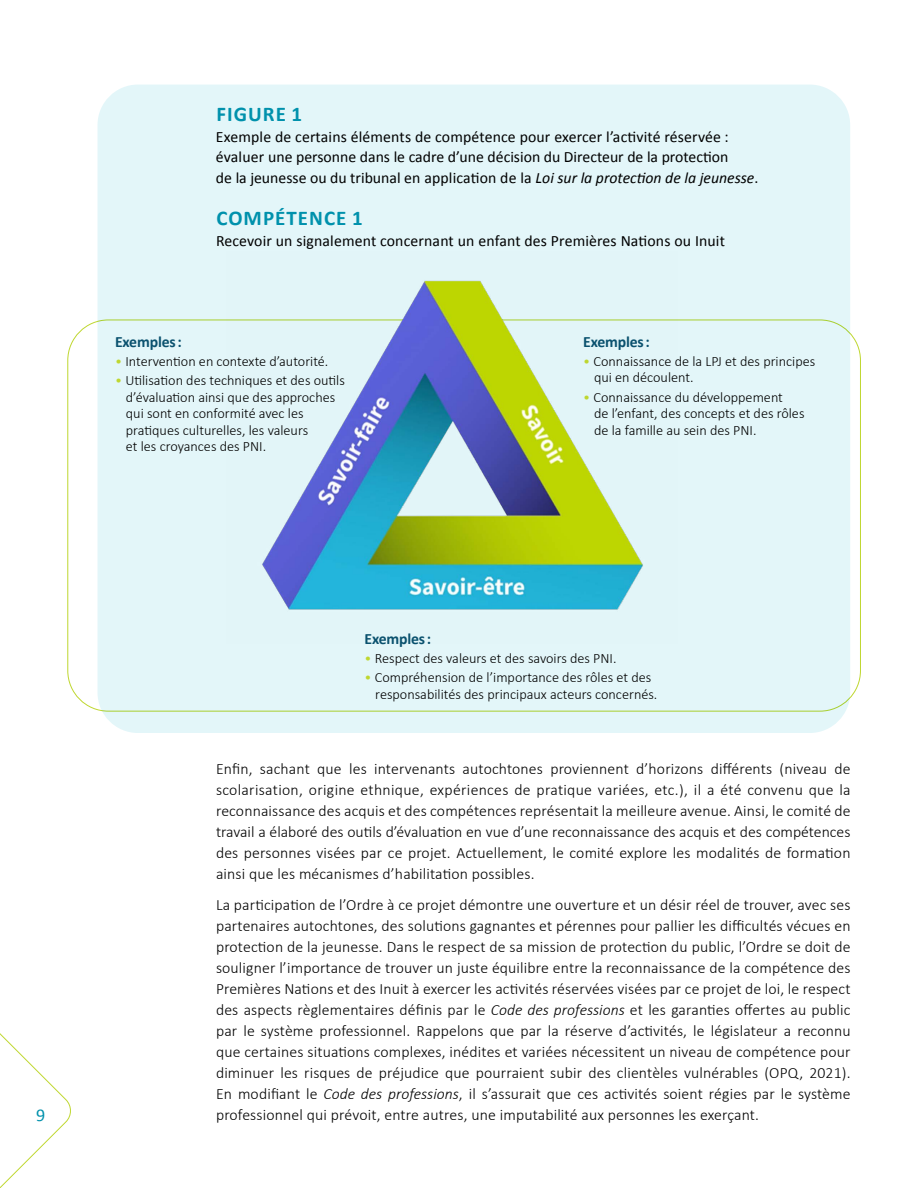
<style>
.page{position:relative;width:918px;height:1188px;background:#fff}
.page>*{position:absolute;margin:0;border:0;box-sizing:border-box;transform-origin:0 0}
.t1{font:700 21px "Calibri";letter-spacing:.05em;color:#0091ac}
.t2{font:18px "Calibri";color:#0091ac}
.t3{font:300 15.75px/21px "Calibri";letter-spacing:.01em;color:#000;text-align:justify}
.t4{font:15.75px/21px "Calibri";letter-spacing:.01em;color:#000}
.t5{font:700 15.75px "Calibri";letter-spacing:-.01em;color:#0b526f}
.t6{font:300 14.25px/16.5px "Calibri";color:#000}
.s1{font-style:italic}
.s2{color:#bfd730}
</style>
<div class="page">
<svg style="left:0;top:1033px;width:71px;height:155px"></svg>
<div style="left:97px;top:85px;width:753px;height:648px;background:#e3f6f9;border-radius:40px"></div>
<img style="left:227px;top:280px;width:451px;height:330px">
<p class="t2" style="left:36px;top:1102px;width:11px">9</p>
<h1 class="t1" style="left:216px;top:99px;width:87px">FIGURE 1</h1>
<p class="t4" style="left:216px;top:125px;width:544px">Exemple de certains éléments de compétence pour exercer l’activité réservée : évaluer une personne dans le cadre d’une décision du Directeur de la protection<br>de la jeunesse ou du tribunal en application de la <span class="s1">Loi sur la protection de la jeunesse</span>.</p>
<h1 class="t1" style="left:216px;top:203px;width:148px">COMPÉTENCE 1</h1>
<p class="t4" style="left:216px;top:230px;width:511px">Recevoir un signalement concernant un enfant des Premières Nations ou Inuit</p>
<p class="t5" style="left:115px;top:330px;width:68px">Exemples :</p>
<p class="t6" style="left:115px;top:353px;width:215px"><span class="s2">•</span> Intervention en contexte d’autorité.</p>
<p class="t6" style="left:126px;top:372px;width:221px;text-indent:-11px"><span class="s2">•</span> Utilisation des techniques et des outils d’évaluation ainsi que des approches qui sont en conformité avec les pratiques culturelles, les valeurs<br>et les croyances des PNI.</p>
<p class="t5" style="left:583px;top:330px;width:68px">Exemples :</p>
<p class="t6" style="left:594px;top:353px;width:223px;text-indent:-11px"><span class="s2">•</span> Connaissance de la LPJ et des principes qui en découlent.</p>
<p class="t6" style="left:594px;top:388px;width:212px;text-indent:-11px"><span class="s2">•</span> Connaissance du développement<br>de l’enfant, des concepts et des rôles de la famille au sein des PNI.</p>
<p class="t5" style="left:364px;top:627px;width:68px">Exemples :</p>
<p class="t6" style="left:364px;top:650px;width:254px"><span class="s2">•</span> Respect des valeurs et des savoirs des PNI.</p>
<p class="t6" style="left:375px;top:669px;width:284px;text-indent:-11px"><span class="s2">•</span> Compréhension de l’importance des rôles et des responsabilités des principaux acteurs concernés.</p>
<p class="t3" style="left:216px;top:758px;width:636px">Enfin, sachant que les intervenants autochtones proviennent d’horizons différents (niveau de scolarisation, origine ethnique, expériences de pratique variées, etc.), il a été convenu que la reconnaissance des acquis et des compétences représentait la meilleure avenue. Ainsi, le comité de travail a élaboré des outils d’évaluation en vue d’une reconnaissance des acquis et des compétences des personnes visées par ce projet. Actuellement, le comité explore les modalités de formation ainsi que les mécanismes d’habilitation possibles.</p>
<p class="t3" style="left:216px;top:894px;width:636px">La participation de l’Ordre à ce projet démontre une ouverture et un désir réel de trouver, avec ses partenaires autochtones, des solutions gagnantes et pérennes pour pallier les difficultés vécues en protection de la jeunesse. Dans le respect de sa mission de protection du public, l’Ordre se doit de souligner l’importance de trouver un juste équilibre entre la reconnaissance de la compétence des Premières Nations et des Inuit à exercer les activités réservées visées par ce projet de loi, le respect des aspects règlementaires définis par le <span class="s1">Code des professions</span> et les garanties offertes au public par le système professionnel. Rappelons que par la réserve d’activités, le législateur a reconnu que certaines situations complexes, inédites et variées nécessitent un niveau de compétence pour diminuer les risques de préjudice que pourraient subir des clientèles vulnérables (OPQ, 2021).<br>En modifiant le <span class="s1">Code des professions</span>, il s’assurait que ces activités soient régies par le système professionnel qui prévoit, entre autres, une imputabilité aux personnes les exerçant.</p>
</div>
